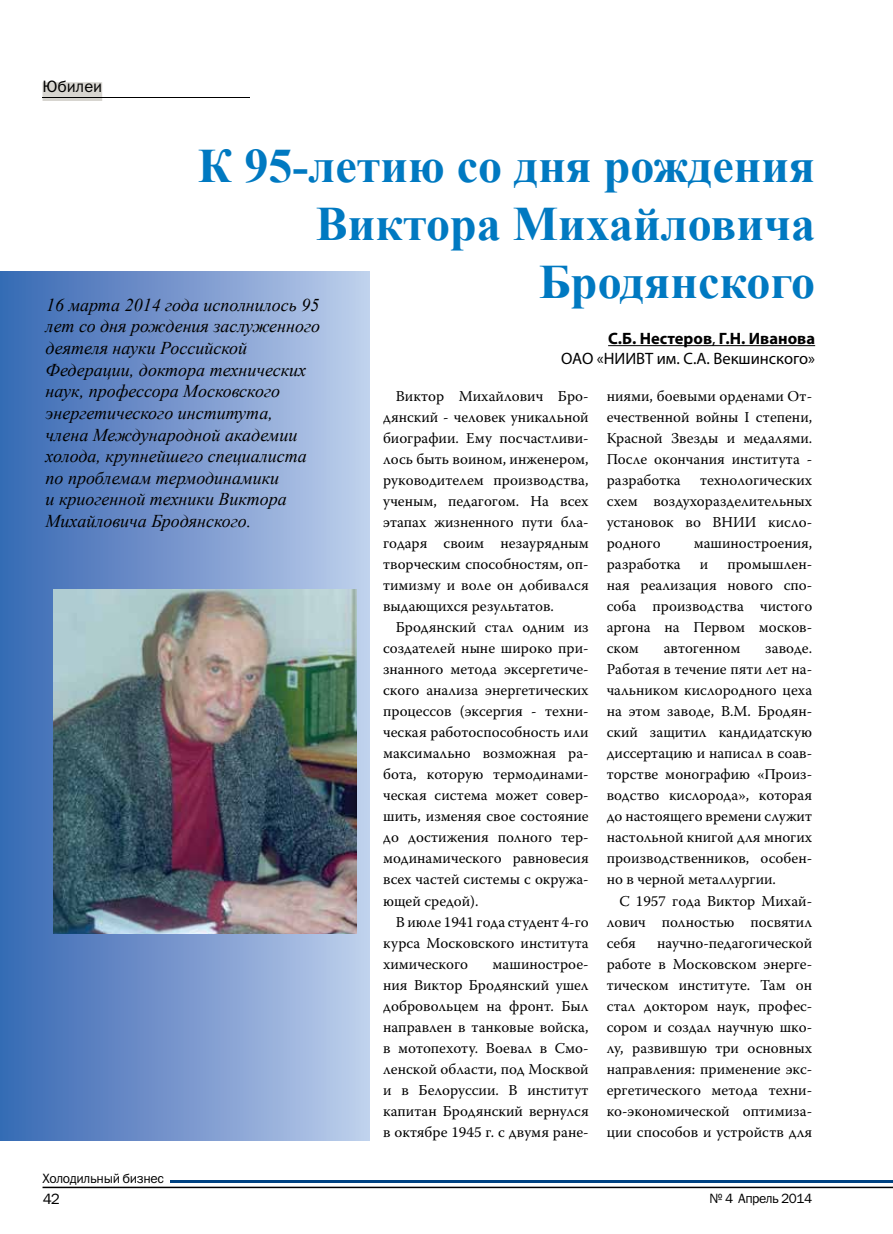
<style>
.page{position:relative;width:893px;height:1234px;background:#fff}
.page>*{position:absolute;margin:0;border:0;box-sizing:border-box;transform-origin:0 0}
.t1{font:700 48px/57.6px "Times New Roman";color:#0079c1;text-align:right}
.t2{font:italic 18px/21.6px "Times New Roman";color:#000}
.t3{font:16.5px/19.5px "Myriad Pro";color:#000;text-align:right}
.t4{font:16.5px "Franklin Gothic Book C";color:#000}
.t5{font:15px/21px "Warnock Pro";color:#000;text-align:justify}
.t6{font:15px "Franklin Gothic Book C";color:#000}
.t7{font:13.5px "Franklin Gothic Book C";letter-spacing:-.025em;color:#000}
.s1{font-weight:700}
</style>
<div class="page">
<hr style="left:170px;top:1179px;width:723px;height:3px;background:#004383">
<div style="left:43px;top:82px;width:59px;height:19px;background:#d7d5d0"></div>
<hr style="left:43px;top:97px;width:207px;height:1px;background:#000">
<hr style="left:43px;top:1186px;width:850px;height:1px;background:#000">
<div style="left:0;top:271px;width:370px;height:869px;background:linear-gradient(to right,#3767b3,#becdea)"></div>
<img style="left:53px;top:589px;width:303px;height:344px">
<hr style="left:608px;top:345px;width:207px;height:1px;background:#000">
<p class="t4" style="left:43px;top:77px;width:61px">Юбилеи</p>
<h1 class="t1" style="left:198px;top:136px;width:619px">К 95-летию со дня рождения<br>Виктора Михайловича<br>Бродянского</h1>
<p class="t2" style="left:46px;top:293px;width:276px">16 марта 2014 года исполнилось 95 лет со дня рождения заслуженного деятеля науки Российской<br>Федерации, доктора технических наук, профессора Московского энергетического института, члена Международной академии холода, крупнейшего специалиста по проблемам термодинамики<br>и криогенной техники Виктора<br>Михайловича Бродянского.</p>
<p class="t3" style="left:561px;top:328px;width:256px"><span class="s1">С.Б. Нестеров</span>, <span class="s1">Г.Н. Иванова<br></span>ОАО «НИИВТ им. С.А. Векшинского»</p>
<p class="t5" style="left:607px;top:385px;width:207px">ниями, боевыми орденами От&shy;ечественной войны I степени, Красной Звезды и медалями.<br>После окончания института - разработка</p>
<p class="t5" style="left:383px;top:385px;width:207px;text-indent:13px">Виктор Михайлович Бро&shy;дянский - человек уникальной биографии. Ему посчастливи&shy;лось быть воином, инженером, руководителем производства, ученым, педагогом. На всех этапах жизненного пути бла&shy;годаря своим незаурядным творческим способностям, оп&shy;тимизму и воле он добивался выдающихся результатов.</p>
<p class="t5" style="left:383px;top:616px;width:207px;text-indent:13px">Бродянский стал одним из создателей ныне широко при&shy;знанного метода эксергетиче&shy;ского анализа энергетических процессов (эксергия - техни&shy;ческая работоспособность или максимально возможная ра&shy;бота, которую термодинами&shy;ческая система может совер&shy;шить, изменяя свое состояние до достижения полного тер&shy;модинамического равновесия всех частей системы с окружа&shy;ющей средой).</p>
<p class="t5" style="left:383px;top:910px;width:207px;text-indent:13px">В июле 1941 года студент 4-го курса Московского института химического</p>
<p class="t5" style="left:607px;top:469px;width:207px;text-indent:93px">технологических схем воздухоразделительных установок во ВНИИ кисло&shy;родного</p>
<p class="t5" style="left:694px;top:532px;width:120px">машиностроения,</p>
<p class="t5" style="left:607px;top:553px;width:76px">разработка</p>
<p class="t5" style="left:700px;top:553px;width:10px">и</p>
<p class="t5" style="left:607px;top:553px;width:207px;text-indent:121px">промышлен&shy;ная реализация нового спо&shy;соба производства чистого аргона на Первом москов&shy;ском</p>
<p class="t5" style="left:607px;top:637px;width:207px;text-indent:159px">заводе.<br>Работая в течение пяти лет на&shy;чальником кислородного цеха на этом заводе, В.М. Бродян&shy;ский защитил кандидатскую диссертацию и написал в соав&shy;торстве монографию «Произ&shy;водство кислорода», которая до настоящего времени служит настольной книгой для многих производственников, особен&shy;но в черной металлургии.</p>
<p class="t5" style="left:607px;top:889px;width:207px;text-indent:13px">С 1957 года Виктор Михай&shy;лович полностью посвятил себя</p>
<p class="t5" style="left:664px;top:637px;width:78px">автогенном</p>
<p class="t5" style="left:607px;top:931px;width:207px;text-indent:51px">научно-педагогической работе в Московском энерге&shy;тическом институте. Там он стал доктором наук, профес&shy;сором и создал научную шко&shy;лу, развившую три основных направления: применение экс&shy;ергетического метода техни&shy;ко-экономической оптимиза&shy;ции способов и устройств для</p>
<p class="t5" style="left:383px;top:952px;width:207px;text-indent:110px">машинострое&shy;ния Виктор Бродянский ушел добровольцем на фронт. Был направлен в танковые войска, в мотопехоту. Воевал в Смо&shy;ленской области, под Москвой и в Белоруссии. В институт капитан Бродянский вернулся в октябре 1945 г. с двумя ране-</p>
<p class="t7" style="left:43px;top:1170px;width:123px">Холодильный бизнес</p>
<p class="t6" style="left:43px;top:1190px;width:19px">42</p>
<p class="t7" style="left:709px;top:1190px;width:104px">№ 4 Апрель 2014</p>
</div>
